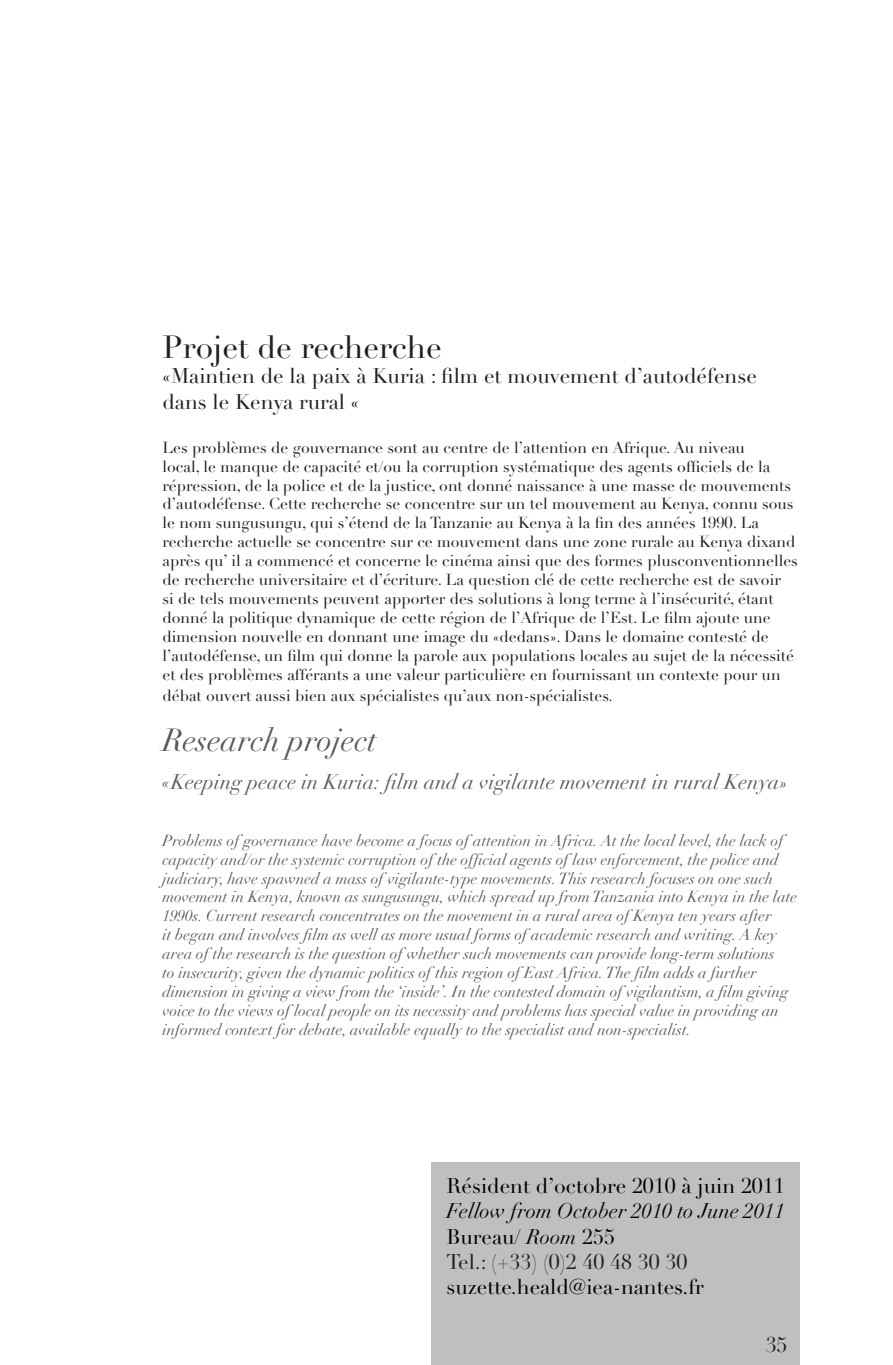
<style>
.page{position:relative;width:893px;height:1365px;background:#fff}
.page>*{position:absolute;margin:0;border:0;box-sizing:border-box;transform-origin:0 0}
.t1{font:31.5px "Didot LT Std";color:#231f20}
.t2{font:italic 31.5px "Didot LT Std";color:#57585a}
.t3{font:21px/25.2px "Didot LT Std";color:#231f20}
.t4{font:italic 21px/25.2px "Didot LT Std";color:#000}
.t5{font:italic 21px "Didot LT Std";color:#57585a}
.t6{font:21px "Didot LT Std";color:#000}
.t7{font:15.75px/18.9px "Didot LT Std";color:#231f20}
.t8{font:italic 15.75px/18.9px "Didot LT Std";color:#57585a}
.s1{font-style:normal}
.s2{font-style:normal;color:#231f20}
</style>
<div class="page">
<div style="left:432px;top:1162px;width:368px;height:202px;background:#bebfc1"></div>
<h1 class="t1" style="left:162px;top:328px;width:281px">Projet de recherche</h1>
<h2 class="t3" style="left:162px;top:364px;width:596px">«Maintien de la paix à Kuria : film et mouvement d’autodéfense dans le Kenya rural «</h2>
<p class="t7" style="left:162px;top:438px;width:637px">Les problèmes de gouvernance sont au centre de l’attention en Afrique. Au niveau<br>local, le manque de capacité et/ou la corruption systématique des agents officiels de la répression, de la police et de la justice, ont donné naissance à une masse de mouvements d’autodéfense. Cette recherche se concentre sur un tel mouvement au Kenya, connu sous le nom sungusungu, qui s’étend de la Tanzanie au Kenya à la fin des années 1990. La recherche actuelle se concentre sur ce mouvement dans une zone rurale au Kenya dixand après qu’ il a commencé et concerne le cinéma ainsi que des formes plusconventionnelles de recherche universitaire et d’écriture. La question clé de cette recherche est de savoir<br>si de tels mouvements peuvent apporter des solutions à long terme à l’insécurité, étant donné la politique dynamique de cette région de l’Afrique de l’Est. Le film ajoute une dimension nouvelle en donnant une image du «dedans». Dans le domaine contesté de l’autodéfense, un film qui donne la parole aux populations locales au sujet de la nécessité et des problèmes afférants a une valeur particulière en fournissant un contexte pour un</p>
<p class="t7" style="left:162px;top:686px;width:452px">débat ouvert aussi bien aux spécialistes qu’aux non-spécialistes.</p>
<h1 class="t2" style="left:162px;top:721px;width:216px">Research project</h1>
<h2 class="t5" style="left:162px;top:769px;width:627px">«Keeping peace in Kuria: film and a vigilante movement in rural Kenya»</h2>
<p class="t8" style="left:162px;top:831px;width:636px">Problems of governance have become a focus of attention in Africa. At the local level, the lack of capacity and/or the systemic corruption of the official agents of law enforcement, the police and judiciary, have spawned a mass of vigilante-type movements. This research focuses on one such movement in Kenya, known as sungusungu, which spread up from Tanzania into Kenya in the late 1990s. Current research concentrates on the movement in a rural area of Kenya ten years after<br>it began and involves film as well as more usual forms of academic research and writing. A key area of the research is the question of whether such movements can provide long-term solutions<br>to insecurity, given the dynamic politics of this region of East Africa. The film adds a further dimension in giving a view from the ‘inside’. In the contested domain of vigilantism, a film giving voice to the views of local people on its necessity and problems has special value in providing an informed context for debate, available equally to the specialist and non-specialist.</p>
<h2 class="t6" style="left:446px;top:1173px;width:340px">Résident d’octobre 2010 à juin 2011</h2>
<h2 class="t4" style="left:446px;top:1198px;width:339px">Fellow from October 2010 to June 2011<br><span class="s1">Bureau/</span> Room <span class="s1">255<br></span><span class="s2">Tel.: (+33) (0)2 40 48 30 30</span></h2>
<h2 class="t6" style="left:446px;top:1274px;width:259px">suzette.heald@iea-nantes.fr</h2>
<h2 class="t3" style="left:766px;top:1332px;width:23px">35</h2>
</div>
